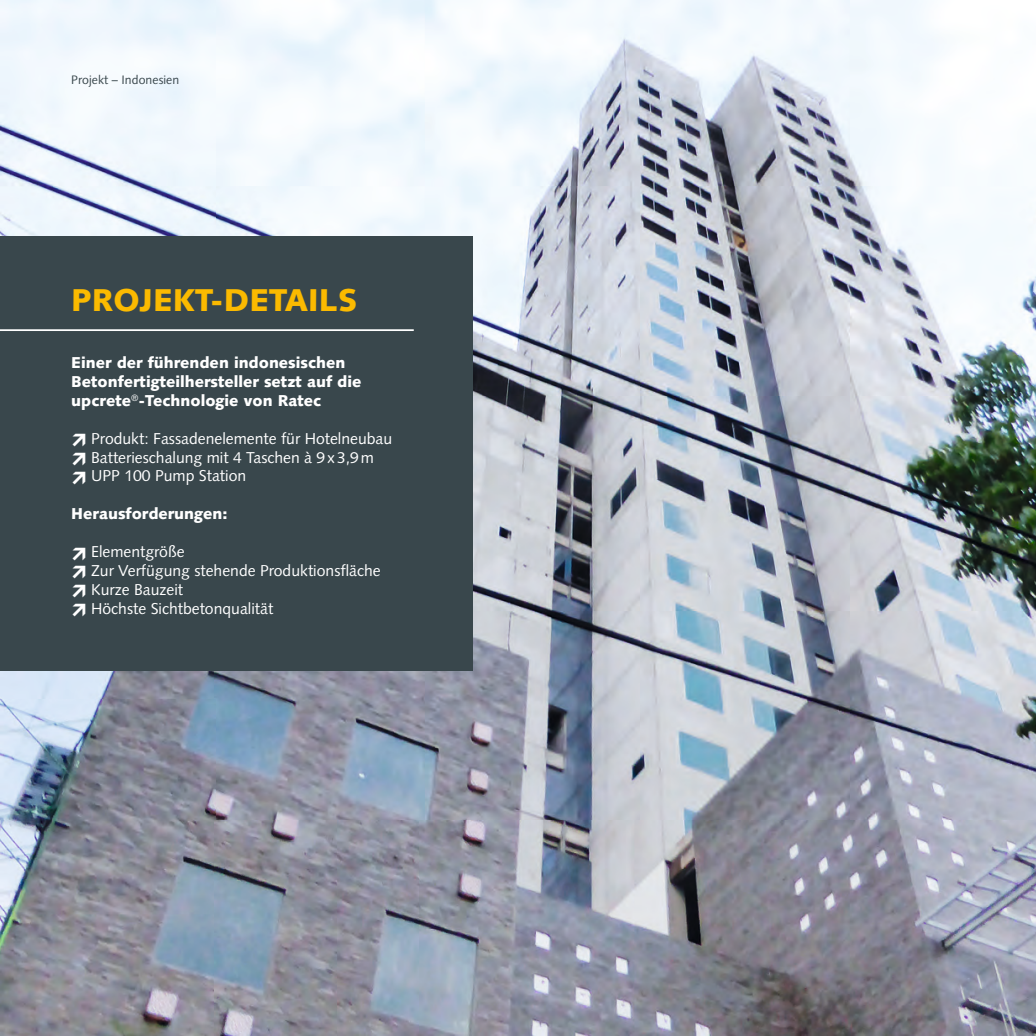
<style>
.page{position:relative;width:1036px;height:1036px;background:#fff}
.page>*{position:absolute;margin:0;border:0;box-sizing:border-box;transform-origin:0 0}
.t1{font:900 31.5px "Syntax LT Std";color:#fbba00}
.t2{font:15.75px/18.9px "Syntax LT Std";color:#fff}
.t3{font:900 15.75px/18.9px "Syntax LT Std";color:#fff}
.t4{font:12.25px "Syntax LT Std";letter-spacing:.005em;color:#39474c}
</style>
<div class="page">
<img style="left:0;top:0;width:1035px;height:1035px">
<div style="left:0;top:235px;width:472px;height:435px;background:#39474c"></div>
<hr style="left:0;top:329px;width:414px;height:2px;background:#fff">
<p class="t4" style="left:71px;top:73px;width:109px">Projekt – Indonesien</p>
<h1 class="t1" style="left:71px;top:282px;width:287px">PROJEKT-DETAILS</h1>
<p class="t3" style="left:71px;top:353px;width:292px">Einer der führenden indonesischen<br>Betonfertigteilhersteller setzt auf die upcrete<sup>®</sup>-Technologie von Ratec</p>
<p class="t2" style="left:91px;top:429px;width:302px">Produkt: Fassadenelemente für Hotelneubau<br>Batterieschalung mit 4 Taschen à 9 x 3,9 m<br>UPP 100 Pump Station</p>
<p class="t3" style="left:71px;top:504px;width:158px">Herausforderungen:</p>
<p class="t2" style="left:91px;top:542px;width:291px">Elementgröße<br>Zur Verfügung stehende Produktionsfläche<br>Kurze Bauzeit<br>Höchste Sichtbetonqualität</p>
</div>
